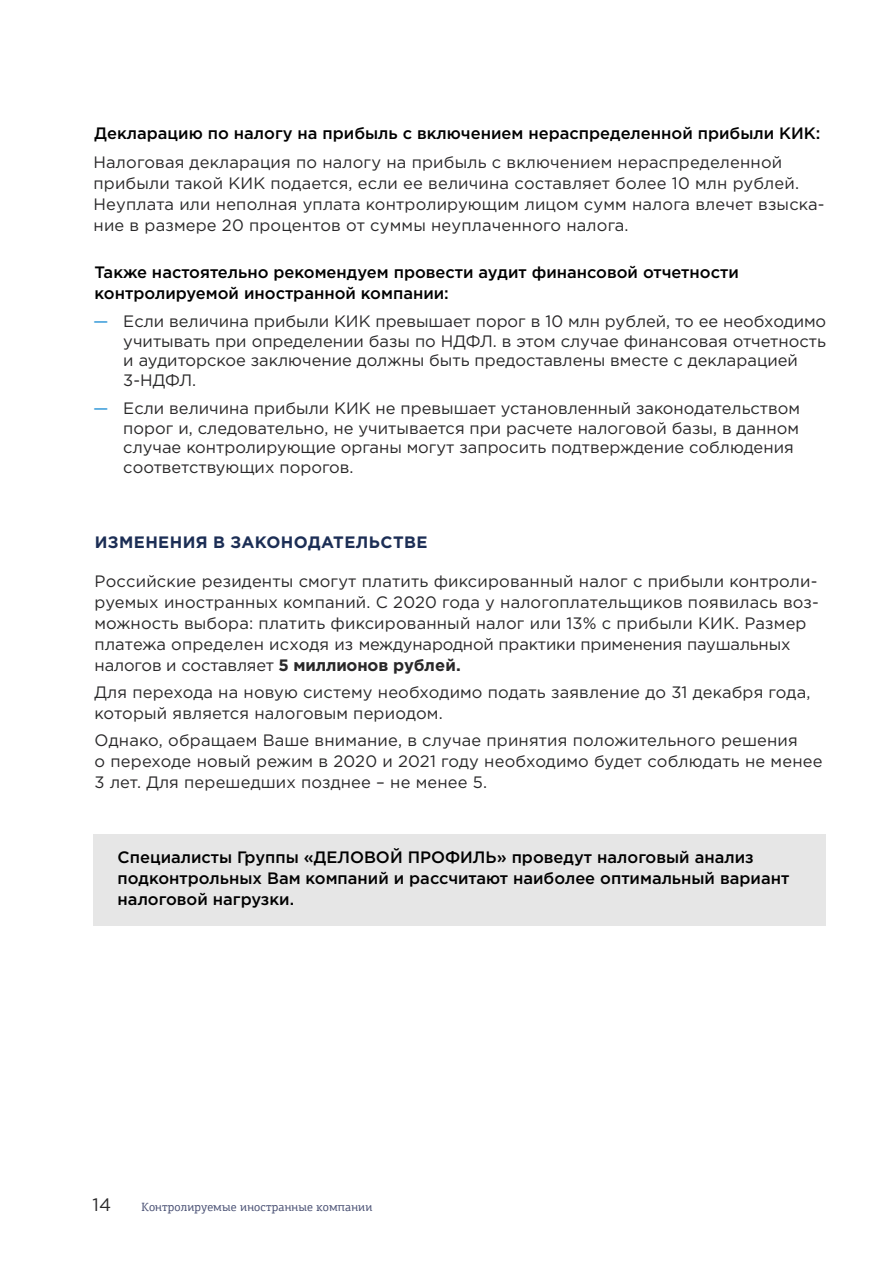
<style>
.page{position:relative;width:893px;height:1263px;background:#fff}
.page>*{position:absolute;margin:0;border:0;box-sizing:border-box;transform-origin:0 0}
.t1{font:18px "Gotham Pro";color:#292829}
.t2{font:16.5px/21px "Gotham Pro";letter-spacing:.01em;color:#292829}
.t3{font:500 16.5px/21px "Gotham Pro";color:#000}
.t4{font:700 16.5px "Gotham Pro";color:#1c2e55}
.t5{font:12px "PF Agora Slab Pro";letter-spacing:.01em;color:#4a5174}
.s1{font-weight:500;color:#5eaee0}
.s2{font-weight:700}
</style>
<div class="page">
<div style="left:94px;top:834px;width:732px;height:92px;background:#e6e6e6"></div>
<p class="t3" style="left:95px;top:123px;width:727px">Декларацию по налогу на прибыль с включением нераспределенной прибыли КИК:</p>
<p class="t2" style="left:94px;top:152px;width:732px">Налоговая декларация по налогу на прибыль с включением нераспределенной прибыли такой КИК подается, если ее величина составляет более 10 млн рублей.<br>Неуплата или неполная уплата контролирующим лицом сумм налога влечет взыска&shy;ние в размере 20 процентов от суммы неуплаченного налога.</p>
<p class="t3" style="left:95px;top:261px;width:646px">Также настоятельно рекомендуем провести аудит финансовой отчетности контролируемой иностранной компании:</p>
<p class="t2" style="left:123px;top:312px;width:704px;line-height:19.5px;text-indent:-30px"><span class="s1">—</span> Если величина прибыли КИК превышает порог в 10 млн рублей, то ее необходимо учитывать при определении базы по НДФЛ. в этом случае финансовая отчетность и аудиторское заключение должны быть предоставлены вместе с декларацией 3-НДФЛ.</p>
<p class="t2" style="left:123px;top:398px;width:678px;line-height:19.5px;text-indent:-30px"><span class="s1">—</span> Если величина прибыли КИК не превышает установленный законодательством порог и, следовательно, не учитывается при расчете налоговой базы, в данном случае контролирующие органы могут запросить подтверждение соблюдения соответствующих порогов.</p>
<p class="t4" style="left:95px;top:532px;width:252px">Изменения в законодательстве</p>
<p class="t2" style="left:95px;top:571px;width:726px">Российские резиденты смогут платить фиксированный налог с прибыли контроли&shy;руемых иностранных компаний. С 2020 года у налогоплательщиков появилась воз&shy;можность выбора: платить фиксированный налог или 13% с прибыли КИК. Размер платежа определен исходя из международной практики применения паушальных налогов и составляет <span class="s2">5 миллионов рублей.</span></p>
<p class="t2" style="left:95px;top:682px;width:717px">Для перехода на новую систему необходимо подать заявление до 31 декабря года, который является налоговым периодом.</p>
<p class="t2" style="left:95px;top:730px;width:729px">Однако, обращаем Ваше внимание, в случае принятия положительного решения<br>о переходе новый режим в 2020 и 2021 году необходимо будет соблюдать не менее<br>3 лет. Для перешедших позднее – не менее 5.</p>
<p class="t3" style="left:118px;top:846px;width:673px">Специалисты Группы «ДЕЛОВОЙ ПРОФИЛЬ» проведут налоговый анализ подконтрольных Вам компаний и рассчитают наиболее оптимальный вариант налоговой нагрузки.</p>
<p class="t1" style="left:92px;top:1194px;width:20px">14</p>
<p class="t5" style="left:141px;top:1199px;width:233px">Контролируемые иностранные компании</p>
</div>
